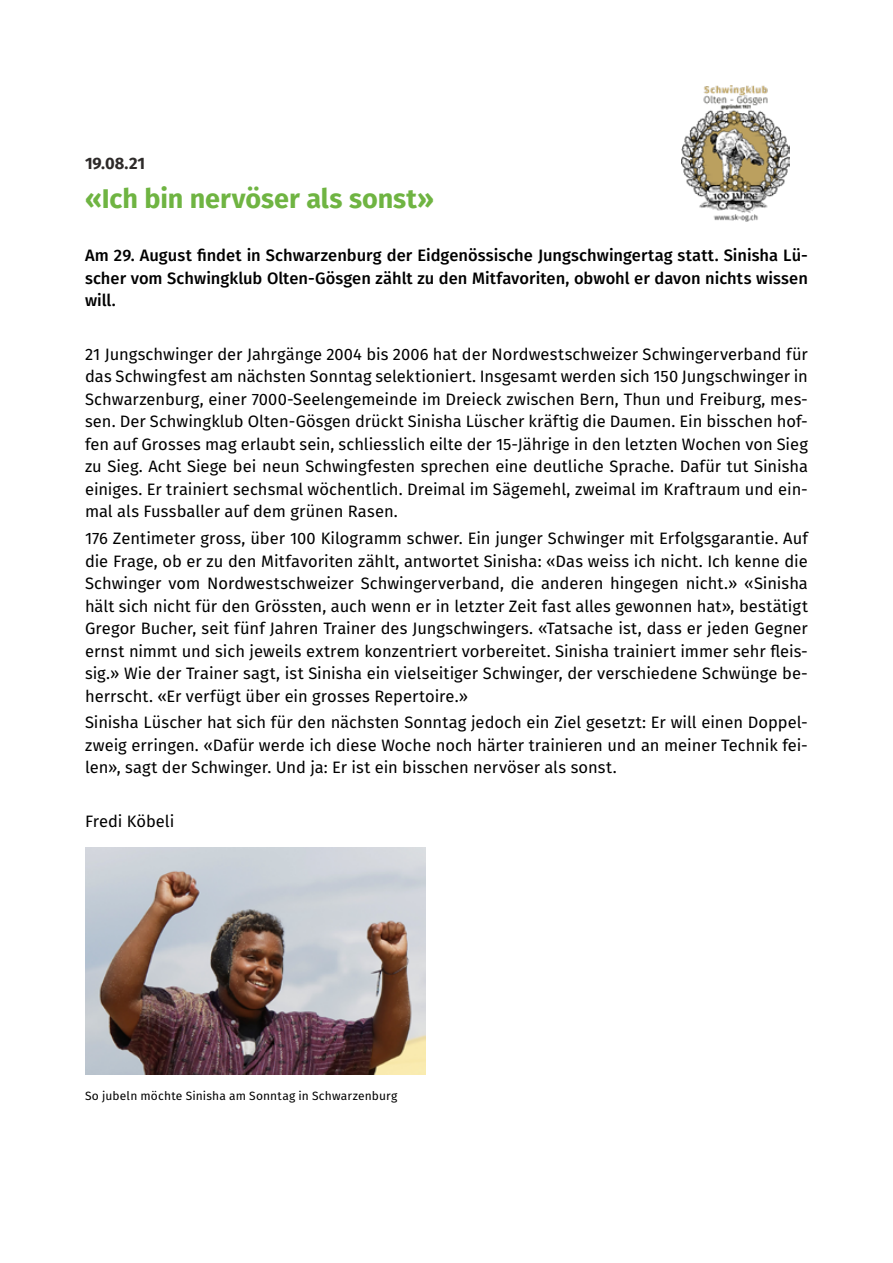
<style>
.page{position:relative;width:893px;height:1263px;background:#fff}
.page>*{position:absolute;margin:0;border:0;box-sizing:border-box;transform-origin:0 0}
.t1{font:700 27px "Fira Sans";letter-spacing:-.005em;color:#6fb442}
.t2{font:16.5px/22.5px "Fira Sans";color:#000;text-align:justify}
.t3{font:500 16.5px/22.5px "Fira Sans";color:#000;text-align:justify}
.t4{font:700 16.5px "Fira Sans";color:#2d2a29}
.t5{font:12px "Fira Sans";letter-spacing:.015em;color:#000}
</style>
<div class="page">
<img style="left:681px;top:85px;width:109px;height:137px">
<img style="left:85px;top:848px;width:340px;height:226px">
<p class="t4" style="left:85px;top:152px;width:62px">19.08.21</p>
<p class="t1" style="left:85px;top:179px;width:351px">«Ich bin nervöser als sonst»</p>
<p class="t3" style="left:85px;top:244px;width:724px">Am 29. August findet in Schwarzenburg der Eidgenössische Jungschwingertag statt. Sinisha Lü&shy;scher vom Schwingklub Olten-Gösgen zählt zu den Mitfavoriten, obwohl er davon nichts wissen will.</p>
<p class="t2" style="left:85px;top:343px;width:724px">21 Jungschwinger der Jahrgänge 2004 bis 2006 hat der Nordwestschweizer Schwingerverband für das Schwingfest am nächsten Sonntag selektioniert. Insgesamt werden sich 150 Jungschwinger in Schwarzenburg, einer 7000-Seelengemeinde im Dreieck zwischen Bern, Thun und Freiburg, mes&shy;sen. Der Schwingklub Olten-Gösgen drückt Sinisha Lüscher kräftig die Daumen. Ein bisschen hof&shy;fen auf Grosses mag erlaubt sein, schliesslich eilte der 15-Jährige in den letzten Wochen von Sieg zu Sieg. Acht Siege bei neun Schwingfesten sprechen eine deutliche Sprache. Dafür tut Sinisha einiges. Er trainiert sechsmal wöchentlich. Dreimal im Sägemehl, zweimal im Kraftraum und ein&shy;mal als Fussballer auf dem grünen Rasen.</p>
<p class="t2" style="left:85px;top:527px;width:724px">176 Zentimeter gross, über 100 Kilogramm schwer. Ein junger Schwinger mit Erfolgsgarantie. Auf die Frage, ob er zu den Mitfavoriten zählt, antwortet Sinisha: «Das weiss ich nicht. Ich kenne die Schwinger vom Nordwestschweizer Schwingerverband, die anderen hingegen nicht.» «Sinisha hält sich nicht für den Grössten, auch wenn er in letzter Zeit fast alles gewonnen hat», bestätigt Gregor Bucher, seit fünf Jahren Trainer des Jungschwingers. «Tatsache ist, dass er jeden Gegner ernst nimmt und sich jeweils extrem konzentriert vorbereitet. Sinisha trainiert immer sehr fleis&shy;sig.» Wie der Trainer sagt, ist Sinisha ein vielseitiger Schwinger, der verschiedene Schwünge be&shy;herrscht. «Er verfügt über ein grosses Repertoire.»</p>
<p class="t2" style="left:85px;top:711px;width:724px">Sinisha Lüscher hat sich für den nächsten Sonntag jedoch ein Ziel gesetzt: Er will einen Doppel&shy;zweig erringen. «Dafür werde ich diese Woche noch härter trainieren und an meiner Technik fei&shy;len», sagt der Schwinger. Und ja: Er ist ein bisschen nervöser als sonst.</p>
<p class="t2" style="left:85px;top:810px;width:91px">Fredi Köbeli</p>
<p class="t5" style="left:85px;top:1087px;width:314px">So jubeln möchte Sinisha am Sonntag in Schwarzenburg</p>
</div>
